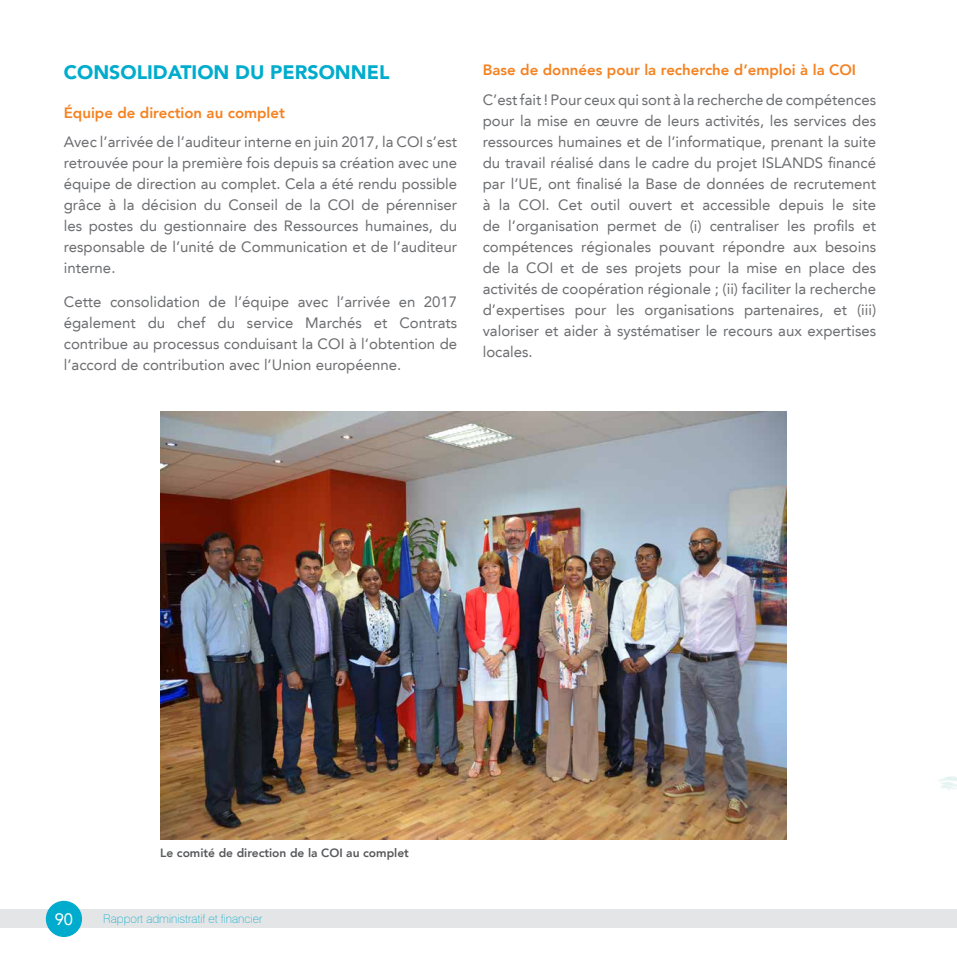
<style>
.page{position:relative;width:957px;height:957px;background:#fff}
.page>*{position:absolute;margin:0;border:0;box-sizing:border-box;transform-origin:0 0}
.t1{font:900 19.5px "Avenir LT";color:#00accd}
.t2{font:16.5px "Avenir LT";color:#fff}
.t3{font:15px/21px "Avenir LT";color:#6d6e71;text-align:justify}
.t4{font:800 15px "Avenir LT";color:#f58220}
.t5{font:800 12px "Avenir LT";color:#58595b}
.t6{font:100 12px "Swiss 721 BT";color:#00accd}
</style>
<div class="page">
<div style="left:0;top:909px;width:957px;height:19px;background:#e4e5e6"></div>
<div style="left:46px;top:901px;width:36px;height:36px;background:#00accd;border-radius:50%"></div>
<img style="left:160px;top:411px;width:627px;height:428px">
<h1 class="t1" style="left:64px;top:60px;width:325px">CONSOLI DATION DU PERSONNEL</h1>
<p class="t4" style="left:64px;top:103px;width:223px">Équipe de direction au complet</p>
<p class="t3" style="left:64px;top:131px;width:395px">Avec l’arrivée de l’auditeur interne en juin 2017, la COI s’est retrouvée pour la première fois depuis sa création avec une équipe de direction au complet. Cela a été rendu possible grâce à la décision du Conseil de la COI de pérenniser les postes du gestionnaire des Ressources humaines, du responsable de l’unité de Communication et de l’auditeur interne.</p>
<p class="t3" style="left:64px;top:291px;width:395px">Cette consolidation de l’équipe avec l’arrivée en 2017 également du chef du service Marchés et Contrats contribue au processus conduisant la COI à l‘obtention de l’accord de contribution avec l’Union européenne.</p>
<p class="t4" style="left:483px;top:61px;width:375px">Base de données pour la recherche d’emploi à la COI</p>
<p class="t3" style="left:483px;top:89px;width:395px">C’est fait ! Pour ceux qui sont à la recherche de compétences pour la mise en œuvre de leurs activités, les services des ressources humaines et de l’informatique, prenant la suite du travail réalisé dans le cadre du projet ISLANDS financé par l’UE, ont finalisé la Base de données de recrutement à la COI. Cet outil ouvert et accessible depuis le site de l’organisation permet de (i) centraliser les profils et compétences régionales pouvant répondre aux besoins de la COI et de ses projets pour la mise en place des activités de coopération régionale ; (ii) faciliter la recherche d’expertises pour les organisations partenaires, et (iii) valoriser et aider à systématiser le recours aux expertises locales.</p>
<p class="t2" style="left:55px;top:910px;width:20px">90</p>
<p class="t5" style="left:160px;top:845px;width:250px">Le comité de direction de la COI au complet</p>
<p class="t6" style="left:103px;top:911px;width:160px">Rapport administratif et financier</p>
</div>
